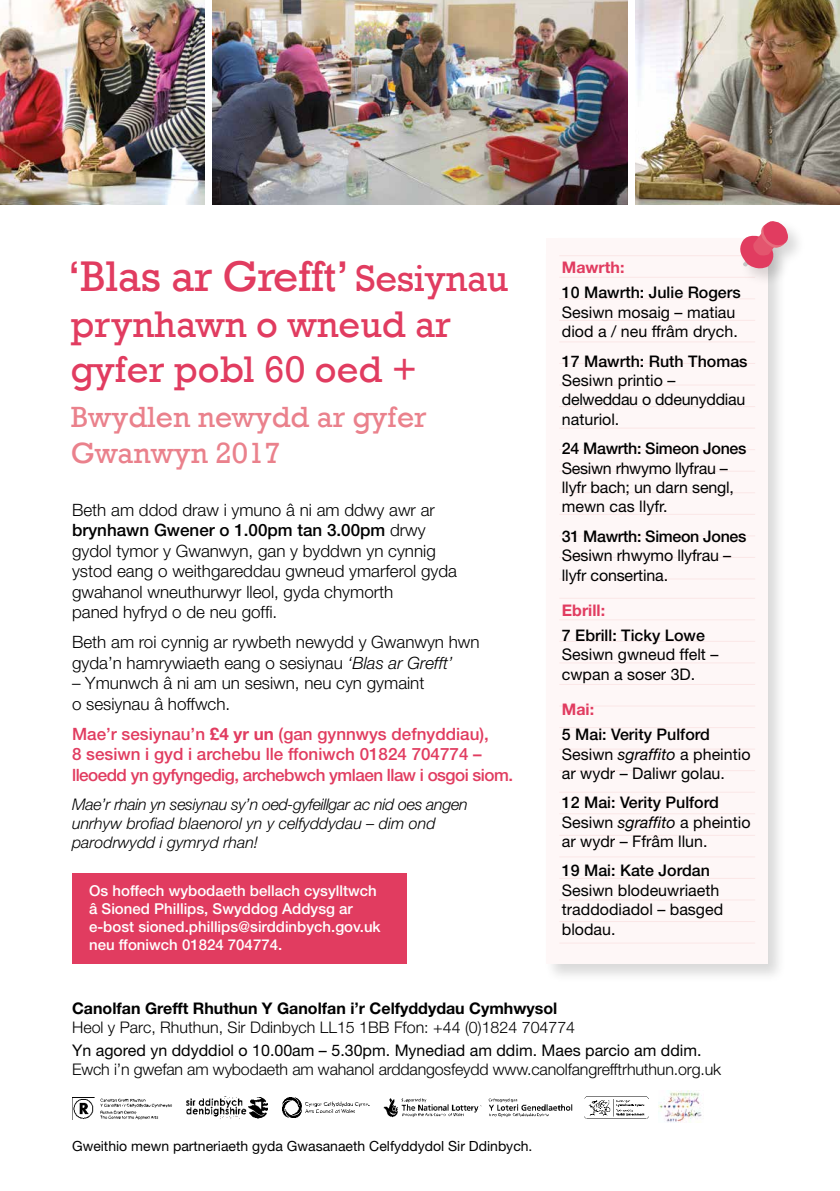
<style>
.page{position:relative;width:840px;height:1191px;background:#fff}
.page>*{position:absolute;margin:0;border:0;box-sizing:border-box;transform-origin:0 0}
.t1{font:44px "Rockwell";letter-spacing:-.01em;color:#e13c60}
.t2{font:38px/45.6px "Rockwell";color:#e13c60}
.t3{font:30px/36px "Rockwell";color:#ea818c}
.t4{font:300 17px/20.4px "Helvetica Neue";color:#000}
.t5{font:500 17px/20.4px "Helvetica Neue";color:#e13c60}
.t6{font:16px/19.4px "Helvetica Neue";color:#000}
.t7{font:300 16px "Helvetica Neue";letter-spacing:-.01em;color:#000}
.t8{font:italic 300 16px/19.2px "Helvetica Neue";color:#000}
.t9{font:500 16px "Helvetica Neue";color:#000}
.t10{font:700 16px "Helvetica Neue";color:#000}
.t11{font:500 16px "Helvetica Neue";letter-spacing:-.02em;color:#000}
.t12{font:700 16px "Helvetica Neue";color:#e13c60}
.t13{font:500 15px/18px "Helvetica Neue";color:#fff}
.t14{font:14px "Helvetica Neue";color:#000}
.s1{font-size:38px}
.s2{font-weight:500}
.s3{font-style:italic}
.s4{font-weight:700}
</style>
<div class="page">
<img style="left:635px;top:0;width:204px;height:204px">
<img style="left:213px;top:0;width:413px;height:204px">
<img style="left:186px;top:1096px;width:81px;height:22px">
<img style="left:584px;top:1096px;width:64px;height:23px">
<img style="left:383px;top:1098px;width:190px;height:20px">
<img style="left:282px;top:1097px;width:87px;height:20px">
<img style="left:72px;top:1097px;width:100px;height:22px">
<img style="left:658px;top:1090px;width:44px;height:32px">
<div style="left:543px;top:235px;width:243px;height:748px;background:#000;opacity:.15"></div>
<div style="left:546px;top:238px;width:221px;height:726px;background:#fef7f7"></div>
<hr style="left:559px;top:255px;width:195px;height:1px;background:#fbe7e7">
<hr style="left:559px;top:341px;width:195px;height:1px;background:#fbe7e7">
<hr style="left:559px;top:427px;width:195px;height:1px;background:#fbe7e7">
<hr style="left:559px;top:514px;width:195px;height:1px;background:#fbe7e7">
<hr style="left:559px;top:598px;width:195px;height:1px;background:#fbe7e7">
<hr style="left:559px;top:684px;width:195px;height:1px;background:#fbe7e7">
<hr style="left:559px;top:770px;width:195px;height:1px;background:#fbe7e7">
<hr style="left:559px;top:856px;width:195px;height:1px;background:#fbe7e7">
<hr style="left:559px;top:277px;width:195px;height:1px;background:#fbe7e7">
<hr style="left:559px;top:363px;width:195px;height:1px;background:#fbe7e7">
<hr style="left:559px;top:449px;width:195px;height:1px;background:#fbe7e7">
<hr style="left:559px;top:535px;width:195px;height:1px;background:#fbe7e7">
<hr style="left:559px;top:619px;width:195px;height:1px;background:#fbe7e7">
<hr style="left:559px;top:705px;width:195px;height:1px;background:#fbe7e7">
<hr style="left:559px;top:791px;width:195px;height:1px;background:#fbe7e7">
<hr style="left:559px;top:878px;width:195px;height:1px;background:#fbe7e7">
<hr style="left:559px;top:298px;width:195px;height:1px;background:#fbe7e7">
<hr style="left:559px;top:384px;width:195px;height:1px;background:#fbe7e7">
<hr style="left:559px;top:471px;width:195px;height:1px;background:#fbe7e7">
<hr style="left:559px;top:557px;width:195px;height:1px;background:#fbe7e7">
<hr style="left:559px;top:641px;width:195px;height:1px;background:#fbe7e7">
<hr style="left:559px;top:727px;width:195px;height:1px;background:#fbe7e7">
<hr style="left:559px;top:813px;width:195px;height:1px;background:#fbe7e7">
<hr style="left:559px;top:899px;width:195px;height:1px;background:#fbe7e7">
<hr style="left:559px;top:320px;width:195px;height:1px;background:#fbe7e7">
<hr style="left:559px;top:406px;width:195px;height:1px;background:#fbe7e7">
<hr style="left:559px;top:492px;width:195px;height:1px;background:#fbe7e7">
<hr style="left:559px;top:578px;width:195px;height:1px;background:#fbe7e7">
<hr style="left:559px;top:662px;width:195px;height:1px;background:#fbe7e7">
<hr style="left:559px;top:748px;width:195px;height:1px;background:#fbe7e7">
<hr style="left:559px;top:835px;width:195px;height:1px;background:#fbe7e7">
<hr style="left:559px;top:921px;width:195px;height:1px;background:#fbe7e7">
<hr style="left:559px;top:942px;width:195px;height:1px;background:#fbe7e7">
<div style="left:737px;top:219px;width:69px;height:68px;background:#000;opacity:.15"></div>
<svg style="left:737px;top:220px;width:54px;height:52px"></svg>
<div style="left:72px;top:873px;width:334px;height:91px;background:#e13c60"></div>
<img style="left:0;top:0;width:204px;height:204px">
<h1 class="t1" style="left:68px;top:251px;width:441px">‘Blas ar Grefft’ <span class="s1">Sesiynau</span></h1>
<h2 class="t2" style="left:71px;top:302px;width:381px">prynhawn o wneud ar gyfer pobl 60 oed +</h2>
<h3 class="t3" style="left:71px;top:399px;width:357px">Bwydlen newydd ar gyfer<br>Gwanwyn 2017</h3>
<p class="t4" style="left:72px;top:499px;width:386px">Beth am ddod draw i ymuno â ni am ddwy awr ar <span class="s2">brynhawn Gwener o 1.00pm tan 3.00pm</span> drwy gydol tymor y Gwanwyn, gan y byddwn yn cynnig ystod eang o weithgareddau gwneud ymarferol gyda gwahanol wneuthurwyr lleol, gyda chymorth<br>paned hyfryd o de neu goffi.</p>
<p class="t4" style="left:72px;top:632px;width:409px">Beth am roi cynnig ar rywbeth newydd y Gwanwyn hwn gyda’n hamrywiaeth eang o sesiynau <span class="s3">‘Blas ar Grefft’</span></p>
<p class="t4" style="left:72px;top:672px;width:354px">– Ymunwch â ni am un sesiwn, neu cyn gymaint o sesiynau â hoffwch.</p>
<p class="t5" style="left:72px;top:723px;width:442px">Mae’r sesiynau’n <span class="s4">£4 yr un</span> (gan gynnwys defnyddiau),<br>8 sesiwn i gyd i archebu lle ffoniwch 01824 704774 – lleoedd yn gyfyngedig, archebwch ymlaen llaw i osgoi siom.</p>
<p class="t8" style="left:72px;top:794px;width:397px">Mae’r rhain yn sesiynau sy’n oed-gyfeillgar ac nid oes angen unrhyw brofiad blaenorol yn y celfyddydau – dim ond parodrwydd i gymryd rhan!</p>
<p class="t13" style="left:89px;top:882px;width:293px">Os hoffech wybodaeth bellach cysylltwch â Sioned Phillips, Swyddog Addysg ar e-bost sioned.phillips@sirddinbych.gov.uk neu ffoniwch 01824 704774.</p>
<p class="t12" style="left:561px;top:258px;width:64px">Mawrth:</p>
<p class="t9" style="left:561px;top:283px;width:180px">10 Mawrth: Julie Rogers</p>
<p class="t6" style="left:561px;top:302px;width:177px">Sesiwn mosaig – matiau diod a / neu ffrâm drych.</p>
<p class="t9" style="left:561px;top:351px;width:187px">17 Mawrth: Ruth Thomas</p>
<p class="t6" style="left:561px;top:370px;width:185px">Sesiwn printio – delweddau o ddeunyddiau naturiol.</p>
<p class="t11" style="left:561px;top:439px;width:186px">24 Mawrth: Simeon Jones</p>
<p class="t6" style="left:561px;top:458px;width:174px">Sesiwn rhwymo llyfrau – llyfr bach; un darn sengl, mewn cas llyfr.</p>
<p class="t11" style="left:561px;top:526px;width:186px">31 Mawrth: Simeon Jones</p>
<p class="t6" style="left:561px;top:545px;width:171px">Sesiwn rhwymo llyfrau – llyfr consertina.</p>
<p class="t12" style="left:561px;top:600px;width:45px">Ebrill:</p>
<p class="t9" style="left:561px;top:625px;width:144px">7 Ebrill: Ticky Lowe</p>
<p class="t6" style="left:561px;top:644px;width:158px">Sesiwn gwneud ffelt – cwpan a soser 3D.</p>
<p class="t12" style="left:561px;top:699px;width:34px">Mai:</p>
<p class="t6" style="left:561px;top:724px;width:190px"><span class="s2">5 Mai: Verity Pulford<br></span>Sesiwn <span class="s3">sgraffito</span> a pheintio ar wydr – Daliwr golau.</p>
<p class="t6" style="left:561px;top:792px;width:190px"><span class="s2">12 Mai: Verity Pulford<br></span>Sesiwn <span class="s3">sgraffito</span> a pheintio ar wydr – Ffrâm llun.</p>
<p class="t9" style="left:561px;top:861px;width:149px">19 Mai: Kate Jordan</p>
<p class="t6" style="left:561px;top:880px;width:163px">Sesiwn blodeuwriaeth traddodiadol – basged blodau.</p>
<p class="t10" style="left:72px;top:998px;width:486px">Canolfan Grefft Rhuthun Y Ganolfan i’r Celfyddydau Cymhwysol</p>
<p class="t7" style="left:72px;top:1018px;width:504px">Heol y Parc, Rhuthun, Sir Ddinbych LL15 1BB Ffon: +44 (0)1824 704774</p>
<p class="t6" style="left:72px;top:1039px;width:630px">Yn agored yn ddyddiol o 10.00am – 5.30pm. Mynediad am ddim. Maes parcio am ddim.</p>
<p class="t7" style="left:72px;top:1059px;width:650px">Ewch i’n gwefan am wybodaeth am wahanol arddangosfeydd www.canolfangrefftrhuthun.org.uk</p>
<p class="t14" style="left:72px;top:1138px;width:461px">Gweithio mewn partneriaeth gyda Gwasanaeth Celfyddydol Sir Ddinbych.</p>
</div>
